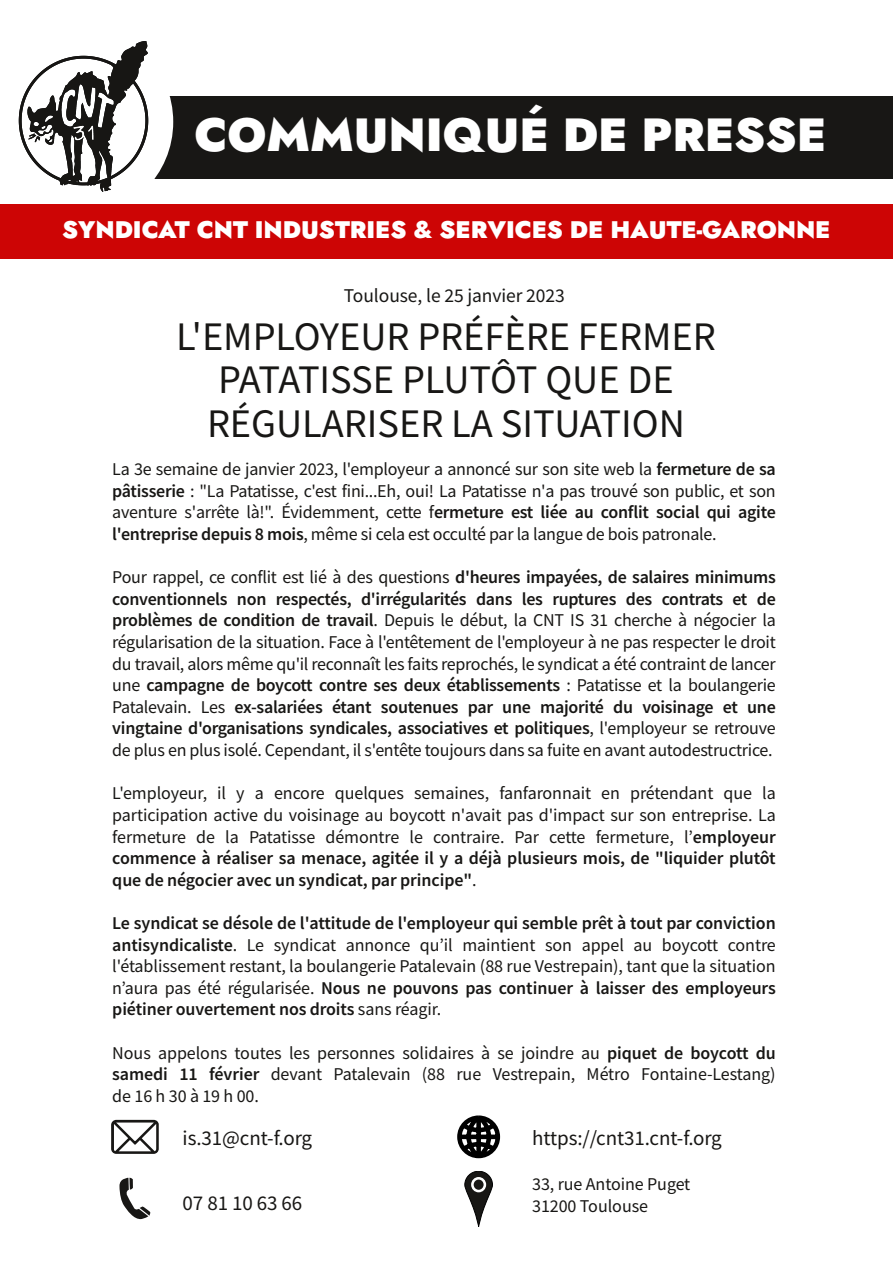
<style>
.page{position:relative;width:893px;height:1263px;background:#fff}
.page>*{position:absolute;margin:0;border:0;box-sizing:border-box;transform-origin:0 0}
.t1{font:900 46.5px "Jost";color:#fff}
.t2{font:40.5px/43.5px "Source Sans Pro";color:#181715;text-align:center}
.t3{font:900 24px "Jost";letter-spacing:-.005em;color:#fff}
.t4{font:21px "Source Sans Pro";letter-spacing:-.005em;color:#181715}
.t5{font:19.5px "Source Sans Pro";letter-spacing:-.005em;color:#181715}
.t6{font:18px/21.6px "Source Sans Pro";letter-spacing:-.015em;color:#181715;text-align:justify}
.s1{font-weight:600}
</style>
<div class="page">
<div style="left:19px;top:96px;width:874px;height:83px;background:#181715"></div>
<svg style="left:151px;top:96px;width:22px;height:83px"></svg>
<img style="left:18px;top:41px;width:133px;height:151px">
<div style="left:0;top:204px;width:893px;height:54px;background:#cd0505"></div>
<svg style="left:111px;top:1120px;width:48px;height:34px"></svg>
<svg style="left:119px;top:1177px;width:32px;height:43px"></svg>
<svg style="left:465px;top:1171px;width:28px;height:55px"></svg>
<div style="left:472px;top:1178px;width:13px;height:13px;background:#181715;border-radius:50%"></div>
<div style="left:471px;top:1177px;width:15px;height:15px;border:3px solid #fff;border-radius:50%"></div>
<svg style="left:457px;top:1115px;width:44px;height:44px"></svg>
<h1 class="t1" style="left:194px;top:101px;width:633px">COMMUNIQUÉ DE PRESSE</h1>
<h3 class="t3" style="left:62px;top:212px;width:770px">SYNDICAT CNT INDUSTRIES &amp; SERVICES DE HAUTE-GARONNE</h3>
<p class="t5" style="left:344px;top:283px;width:222px">Toulouse, le 25 janvier 2023</p>
<h2 class="t2" style="left:176px;top:314px;width:541px">L'EMPLOYEUR PRÉFÈRE FERMER<br>PATATISSE PLUTÔT QUE DE<br>RÉGULARISER LA SITUATION</h2>
<p class="t6" style="left:112px;top:458px;width:665px">La 3e semaine de janvier 2023, l'employeur a annoncé sur son site web la <span class="s1">fermeture de sa pâtisserie</span> : "La Patatisse, c'est fini...Eh, oui! La Patatisse n'a pas trouvé son public, et son aventure s'arrête là!". Évidemment, cette f<span class="s1">ermeture est liée au conflit social qui agite l'entreprise depuis 8 mois</span>, même si cela est occulté par la langue de bois patronale.</p>
<p class="t6" style="left:112px;top:566px;width:665px">Pour rappel, ce conflit est lié à des questions <span class="s1">d'heures impayées, de salaires minimums conventionnels non respectés, d'irrégularités dans les ruptures des contrats et de problèmes de condition de travail</span>. Depuis le début, la CNT IS 31 cherche à négocier la régularisation de la situation. Face à l'entêtement de l'employeur à ne pas respecter le droit du travail, alors même qu'il reconnaît les faits reprochés, le syndicat a été contraint de lancer une <span class="s1">campagne de boycott contre ses deux établissements</span> : Patatisse et la boulangerie Patalevain. Les <span class="s1">ex-salariées étant soutenues par une majorité du voisinage et une vingtaine d'organisations syndicales, associatives et politiques</span>, l'employeur se retrouve de plus en plus isolé. Cependant, il s'entête toujours dans sa fuite en avant autodestructrice.</p>
<p class="t6" style="left:112px;top:782px;width:665px">L'employeur, il y a encore quelques semaines, fanfaronnait en prétendant que la participation active du voisinage au boycott n'avait pas d'impact sur son entreprise. La fermeture de la Patatisse démontre le contraire. Par cette fermeture, l’<span class="s1">employeur commence à réaliser sa menace, agitée il y a déjà plusieurs mois, de "liquider plutôt que de négocier avec un syndicat, par principe"</span>.</p>
<p class="t6" style="left:112px;top:912px;width:665px"><span class="s1">Le syndicat se désole de l'attitude de l'employeur qui semble prêt à tout par conviction antisyndicaliste</span>. Le syndicat annonce qu’il maintient son appel au boycott contre l'établissement restant, la boulangerie Patalevain (88 rue Vestrepain), tant que la situation n’aura pas été régularisée. <span class="s1">Nous ne pouvons pas continuer à laisser des employeurs piétiner ouvertement nos droits</span> sans réagir.</p>
<p class="t6" style="left:112px;top:1041px;width:665px">Nous appelons toutes les personnes solidaires à se joindre au <span class="s1">piquet de boycott du samedi 11 février</span> devant Patalevain (88 rue Vestrepain, Métro Fontaine-Lestang) de16h30à19h00.</p>
<p class="t4" style="left:183px;top:1124px;width:131px">is.31@cnt-f.org</p>
<p class="t4" style="left:532px;top:1124px;width:191px">https://cnt31.cnt-f.org</p>
<p class="t4" style="left:183px;top:1189px;width:121px">07 81 10 63 66</p>
<p class="t6" style="left:532px;top:1172px;width:160px;line-height:22.5px">33, rue Antoine Puget<br>31200 Toulouse</p>
</div>
